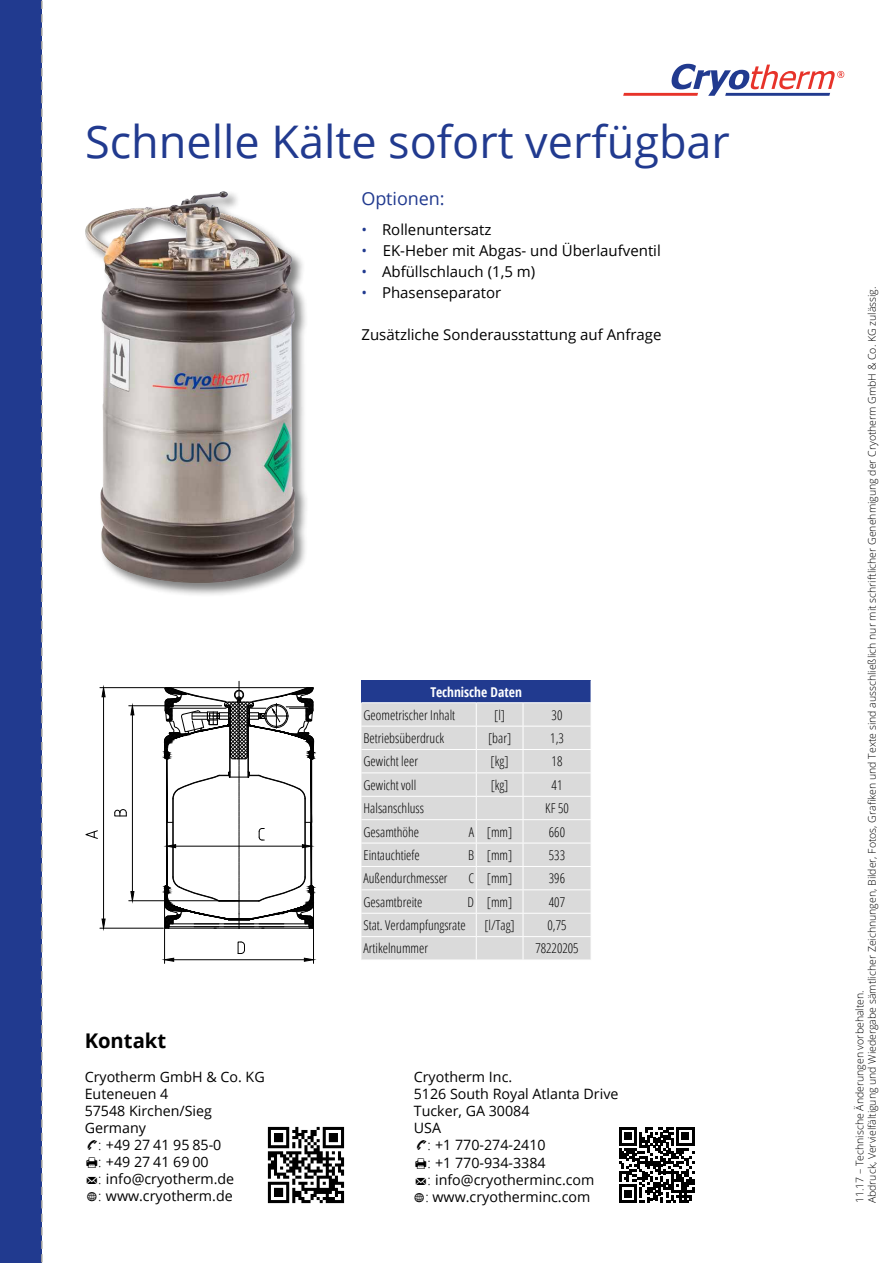
<style>
.page{position:relative;width:893px;height:1263px;background:#fff}
.page>*{position:absolute;margin:0;border:0;box-sizing:border-box;transform-origin:0 0}
.t1{font:45px "Open Sans";color:#213a8f}
.t2{font:700 20.25px "Open Sans";color:#000}
.t3{font:18px "Open Sans";letter-spacing:-.005em;color:#213a8f}
.t4{font:15px "Open Sans";color:#000}
.t5{font:14.25px "Open Sans";color:#000}
.t6{font:300 condensed 13.5px "Open Sans";color:#000}
.t7{font:700 condensed 13.5px "Open Sans";color:#fff}
.t8{font:300 10.5px/12.6px "Open Sans";color:#000}
.s1{font-weight:300;font-stretch:condensed;color:#213a8f}
.s2{font-weight:300}
.s3{font-family:"Modern Pictograms"}
</style>
<div class="page">
<div style="left:0;top:0;width:42px;height:1263px;background:#213a8f"></div>
<svg style="left:41px;top:0;width:2px;height:1263px"></svg>
<svg style="left:268px;top:1127px;width:76px;height:76px"></svg>
<svg style="left:623px;top:64px;width:221px;height:32px"></svg>
<div style="left:83px;top:190px;width:226px;height:407px;background:#000;opacity:.5"></div>
<img style="left:85px;top:191px;width:210px;height:392px">
<hr style="left:164px;top:891px;width:1px;height:72px;background:#000">
<hr style="left:313px;top:891px;width:1px;height:72px;background:#000">
<hr style="left:174px;top:959px;width:130px;height:1px;background:#000">
<svg style="left:164px;top:957px;width:10px;height:5px"></svg>
<svg style="left:304px;top:957px;width:9px;height:5px"></svg>
<svg style="left:238px;top:942px;width:7px;height:12px"></svg>
<hr style="left:129px;top:705px;width:93px;height:1px;background:#000">
<hr style="left:129px;top:900px;width:106px;height:1px;background:#000">
<hr style="left:132px;top:715px;width:1px;height:176px;background:#000">
<svg style="left:130px;top:705px;width:5px;height:11px"></svg>
<svg style="left:130px;top:891px;width:5px;height:10px"></svg>
<svg style="left:114px;top:809px;width:13px;height:7px"></svg>
<hr style="left:100px;top:687px;width:64px;height:1px;background:#000">
<hr style="left:100px;top:928px;width:63px;height:1px;background:#000">
<hr style="left:103px;top:697px;width:1px;height:222px;background:#000">
<svg style="left:101px;top:687px;width:5px;height:10px"></svg>
<svg style="left:101px;top:918px;width:5px;height:11px"></svg>
<svg style="left:85px;top:830px;width:13px;height:9px"></svg>
<svg style="left:164px;top:681px;width:150px;height:248px"></svg>
<svg style="left:619px;top:1127px;width:75px;height:76px"></svg>
<div style="left:361px;top:680px;width:230px;height:23px;background:#213a8f"></div>
<div style="left:361px;top:703px;width:230px;height:257px;background:#dadada"></div>
<hr style="left:361px;top:726px;width:115px;height:1px;background:#fff">
<hr style="left:476px;top:726px;width:47px;height:1px;background:#fff">
<hr style="left:523px;top:726px;width:68px;height:1px;background:#fff">
<hr style="left:361px;top:749px;width:115px;height:1px;background:#fff">
<hr style="left:476px;top:749px;width:47px;height:1px;background:#fff">
<hr style="left:523px;top:749px;width:68px;height:1px;background:#fff">
<hr style="left:361px;top:772px;width:115px;height:1px;background:#fff">
<hr style="left:476px;top:772px;width:47px;height:1px;background:#fff">
<hr style="left:523px;top:772px;width:68px;height:1px;background:#fff">
<hr style="left:361px;top:796px;width:115px;height:1px;background:#fff">
<hr style="left:476px;top:796px;width:47px;height:1px;background:#fff">
<hr style="left:523px;top:796px;width:68px;height:1px;background:#fff">
<hr style="left:361px;top:819px;width:115px;height:1px;background:#fff">
<hr style="left:476px;top:819px;width:47px;height:1px;background:#fff">
<hr style="left:523px;top:819px;width:68px;height:1px;background:#fff">
<hr style="left:361px;top:843px;width:115px;height:1px;background:#fff">
<hr style="left:476px;top:843px;width:47px;height:1px;background:#fff">
<hr style="left:523px;top:843px;width:68px;height:1px;background:#fff">
<hr style="left:361px;top:866px;width:115px;height:1px;background:#fff">
<hr style="left:476px;top:866px;width:47px;height:1px;background:#fff">
<hr style="left:523px;top:866px;width:68px;height:1px;background:#fff">
<hr style="left:361px;top:889px;width:115px;height:1px;background:#fff">
<hr style="left:476px;top:889px;width:47px;height:1px;background:#fff">
<hr style="left:523px;top:889px;width:68px;height:1px;background:#fff">
<hr style="left:361px;top:913px;width:115px;height:1px;background:#fff">
<hr style="left:476px;top:913px;width:47px;height:1px;background:#fff">
<hr style="left:523px;top:913px;width:68px;height:1px;background:#fff">
<hr style="left:361px;top:936px;width:115px;height:1px;background:#fff">
<hr style="left:476px;top:936px;width:47px;height:1px;background:#fff">
<svg style="left:476px;top:703px;width:1px;height:257px"></svg>
<hr style="left:523px;top:936px;width:68px;height:1px;background:#fff">
<svg style="left:523px;top:703px;width:1px;height:257px"></svg>
<hr style="left:361px;top:702px;width:115px;height:1px;background:#fff">
<hr style="left:476px;top:702px;width:47px;height:1px;background:#fff">
<hr style="left:523px;top:702px;width:68px;height:1px;background:#fff">
<h1 class="t1" style="left:85px;top:111px;width:646px">Schnelle Kälte sofort verfügbar</h1>
<p class="t3" style="left:361px;top:186px;width:85px">Optionen:</p>
<p class="t4" style="left:361px;top:219px;width:132px"><span class="s1">•</span> Rollenuntersatz</p>
<p class="t4" style="left:361px;top:240px;width:301px"><span class="s1">•</span> EK-Heber mit Abgas- und Überlaufventil</p>
<p class="t4" style="left:361px;top:261px;width:175px"><span class="s1">•</span> Abfüllschlauch (1,5 m)</p>
<p class="t4" style="left:361px;top:282px;width:141px"><span class="s1">•</span> Phasenseparator</p>
<p class="t4" style="left:361px;top:324px;width:302px">Zusätzliche Sonderausstattung auf Anfrage</p>
<h2 class="t2" style="left:85px;top:1027px;width:83px">Kontakt</h2>
<p class="t5" style="left:85px;top:1067px;width:182px">Cryotherm GmbH &amp; Co. KG</p>
<p class="t5" style="left:85px;top:1084px;width:85px">Euteneuen 4</p>
<p class="t5" style="left:85px;top:1101px;width:129px">57548 Kirchen/Sieg</p>
<p class="t5" style="left:85px;top:1118px;width:63px">Germany</p>
<p class="t5" style="left:98px;top:1135px;width:125px"><span class="s2">:</span> +49 27 41 95 85-0</p>
<p class="t5" style="left:85px;top:1152px;width:125px"><span class="s3">d</span><span class="s2">:</span> +49 27 41 69 00</p>
<p class="t5" style="left:85px;top:1169px;width:150px"><span class="s3">m</span><span class="s2">:</span> info@cryotherm.de</p>
<p class="t5" style="left:87px;top:1186px;width:148px"><span class="s3">w</span><span class="s2">:</span> www.cryotherm.de</p>
<p class="t7" style="left:431px;top:682px;width:93px">Technische Daten</p>
<p class="t6" style="left:364px;top:705px;width:93px">Geometrischer Inhalt</p>
<p class="t6" style="left:494px;top:705px;width:13px">[l]</p>
<p class="t6" style="left:552px;top:705px;width:12px">30</p>
<p class="t6" style="left:364px;top:729px;width:82px">Betriebsüberdruck</p>
<p class="t6" style="left:488px;top:729px;width:25px">[bar]</p>
<p class="t6" style="left:550px;top:729px;width:15px">1,3</p>
<p class="t6" style="left:364px;top:752px;width:56px">Gewicht leer</p>
<p class="t6" style="left:491px;top:752px;width:20px">[kg]</p>
<p class="t6" style="left:552px;top:752px;width:12px">18</p>
<p class="t6" style="left:364px;top:776px;width:54px">Gewicht voll</p>
<p class="t6" style="left:491px;top:776px;width:19px">[kg]</p>
<p class="t6" style="left:552px;top:776px;width:12px">41</p>
<p class="t6" style="left:364px;top:799px;width:62px">Halsanschluss</p>
<p class="t6" style="left:545px;top:799px;width:25px">KF 50</p>
<p class="t6" style="left:364px;top:822px;width:57px">Gesamthöhe</p>
<p class="t6" style="left:469px;top:822px;width:45px">A [mm]</p>
<p class="t6" style="left:549px;top:822px;width:18px">660</p>
<p class="t6" style="left:364px;top:846px;width:58px">Eintauchtiefe</p>
<p class="t6" style="left:468px;top:846px;width:46px">B [mm]</p>
<p class="t6" style="left:549px;top:846px;width:18px">533</p>
<p class="t6" style="left:363px;top:869px;width:86px">Außendurchmesser</p>
<p class="t6" style="left:468px;top:869px;width:46px">C [mm]</p>
<p class="t6" style="left:549px;top:869px;width:18px">396</p>
<p class="t6" style="left:363px;top:893px;width:60px">Gesamtbreite</p>
<p class="t6" style="left:467px;top:893px;width:46px">D [mm]</p>
<p class="t6" style="left:549px;top:893px;width:18px">407</p>
<p class="t6" style="left:363px;top:916px;width:104px">Stat. Verdampfungsrate</p>
<p class="t6" style="left:484px;top:916px;width:32px">[l/Tag]</p>
<p class="t6" style="left:547px;top:916px;width:20px">0,75</p>
<p class="t6" style="left:363px;top:939px;width:66px">Artikelnummer</p>
<p class="t6" style="left:535px;top:939px;width:45px">78220205</p>
<p class="t5" style="left:414px;top:1067px;width:100px">Cryotherm Inc.</p>
<p class="t5" style="left:414px;top:1084px;width:206px">5126 South Royal Atlanta Drive</p>
<p class="t5" style="left:414px;top:1101px;width:117px">Tucker, GA 30084</p>
<p class="t5" style="left:414px;top:1118px;width:29px">USA</p>
<p class="t5" style="left:427px;top:1135px;width:120px"><span class="s2">:</span> +1 770-274-2410</p>
<p class="t5" style="left:414px;top:1153px;width:133px"><span class="s3">d</span><span class="s2">:</span> +1 770-934-3384</p>
<p class="t5" style="left:414px;top:1170px;width:181px"><span class="s3">m</span><span class="s2">:</span> info@cryotherminc.com</p>
<p class="t5" style="left:414px;top:1187px;width:178px"><span class="s3">w</span><span class="s2">:</span> www.cryotherminc.com</p>
<p class="t8" style="left:853px;top:1203px;width:918px;rotate:-90deg">11.17 – Technische Änderungen vorbehalten.<br>Abdruck, Vervielfältigung und Wiedergabe sämtlicher Zeichnungen, Bilder, Fotos, Grafiken und Texte sind ausschließlich nur mit schriftlicher Genehmigung der Cryotherm GmbH &amp; Co. KG zulässig.</p>
</div>
